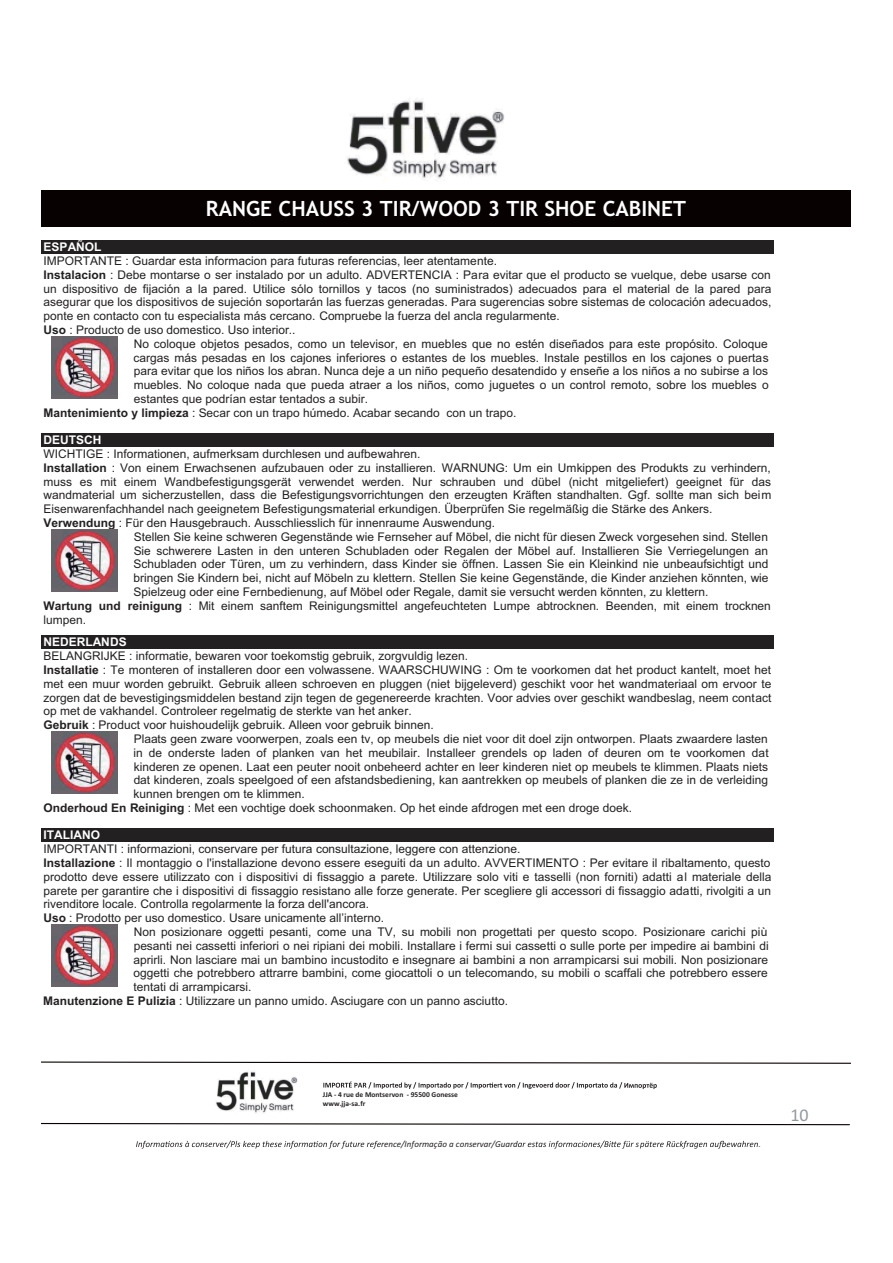
<style>
.page{position:relative;width:893px;height:1263px;background:#fff}
.page>*{position:absolute;margin:0;border:0;box-sizing:border-box;transform-origin:0 0}
.t1{font:700 21px "Trebuchet MS";color:#fff}
.t2{font:18px "Calibri";color:#93989d}
.t3{font:12px "Arial";color:#232021}
.t4{font:700 12px "Arial";color:#fff}
.t5{font:italic 9px "Calibri";color:#232021}
.t6{font:italic 9px "Arial";color:#3c567d}
.t7{font:700 7.5px/9px "Calibri";letter-spacing:.005em;color:#232021}
.s1{font-weight:700}
</style>
<div class="page">
<svg style="left:136px;top:1141px;width:245px;height:8px"></svg>
<svg style="left:518px;top:1141px;width:240px;height:8px"></svg>
<div style="left:41px;top:190px;width:810px;height:36px;background:#070101"></div>
<svg style="left:41px;top:1122px;width:809px;height:4px"></svg>
<img style="left:347px;top:98px;width:157px;height:81px">
<img style="left:216px;top:1071px;width:82px;height:42px">
<svg style="left:41px;top:1061px;width:810px;height:3px"></svg>
<div style="left:41px;top:240px;width:733px;height:14px;background:#232021"></div>
<img style="left:52px;top:337px;width:66px;height:61px">
<div style="left:41px;top:433px;width:733px;height:14px;background:#232021"></div>
<img style="left:52px;top:530px;width:66px;height:62px">
<div style="left:41px;top:635px;width:733px;height:14px;background:#232021"></div>
<img style="left:52px;top:732px;width:66px;height:62px">
<div style="left:41px;top:828px;width:733px;height:14px;background:#232021"></div>
<img style="left:52px;top:925px;width:66px;height:62px">
<svg style="left:323px;top:1081px;width:334px;height:8px"></svg>
<h1 class="t1" style="left:206px;top:196px;width:482px">RANGE CHAUSS 3 TIR/WOOD 3 TIR SHOE CABINET</h1>
<p class="t4" style="left:43px;top:243px;width:59px">ESPAÑOL</p>
<p class="t3" style="left:43px;top:257px;width:455px">IMPORTANTE : Guardar esta informacion para futuras referencias, leer atentamente.</p>
<p class="t3" style="left:43px;top:270px;width:729px"><span class="s1">Instalacion</span> : Debe montarse o ser instalado por un adulto. ADVERTENCIA : Para evitar que el producto se vuelque, debe usarse con</p>
<p class="t3" style="left:43px;top:284px;width:729px">un dispositivo de fijación a la pared. Utilice sólo tornillos y tacos (no suministrados) adecuados para el material de la pared para</p>
<p class="t3" style="left:43px;top:298px;width:729px">asegurar que los dispositivos de sujeción soportarán las fuerzas generadas. Para sugerencias sobre sistemas de colocación adecuados,</p>
<p class="t3" style="left:43px;top:312px;width:518px">ponte en contacto con tu especialista más cercano. Compruebe la fuerza del ancla regularmente.</p>
<p class="t3" style="left:43px;top:325px;width:254px"><span class="s1">Uso</span> : Producto de uso domestico. Uso interior..</p>
<p class="t3" style="left:134px;top:339px;width:635px">No coloque objetos pesados, como un televisor, en muebles que no estén diseñados para este propósito. Coloque</p>
<p class="t3" style="left:134px;top:353px;width:637px">cargas más pesadas en los cajones inferiores o estantes de los muebles. Instale pestillos en los cajones o puertas</p>
<p class="t3" style="left:134px;top:367px;width:636px">para evitar que los niños los abran. Nunca deje a un niño pequeño desatendido y enseñe a los niños a no subirse a los</p>
<p class="t3" style="left:134px;top:381px;width:637px">muebles. No coloque nada que pueda atraer a los niños, como juguetes o un control remoto, sobre los muebles o</p>
<p class="t3" style="left:134px;top:394px;width:236px">estantes que podrían estar tentados a subir.</p>
<p class="t3" style="left:43px;top:408px;width:474px"><span class="s1">Mantenimiento y limpieza</span> : Secar con un trapo húmedo. Acabar secando con un trapo.</p>
<p class="t4" style="left:43px;top:436px;width:59px">DEUTSCH</p>
<p class="t3" style="left:43px;top:450px;width:378px">WICHTIGE : Informationen, aufmerksam durchlesen und aufbewahren.</p>
<p class="t3" style="left:44px;top:463px;width:729px"><span class="s1">Installation</span> : Von einem Erwachsenen aufzubauen oder zu installieren. WARNUNG: Um ein Umkippen des Produkts zu verhindern,</p>
<p class="t3" style="left:44px;top:477px;width:729px">muss es mit einem Wandbefestigungsgerät verwendet werden. Nur schrauben und dübel (nicht mitgeliefert) geeignet für das</p>
<p class="t3" style="left:44px;top:491px;width:729px">wandmaterial um sicherzustellen, dass die Befestigungsvorrichtungen den erzeugten Kräften standhalten. Ggf. sollte man sich beim</p>
<p class="t3" style="left:43px;top:505px;width:670px">Eisenwarenfachhandel nach geeignetem Befestigungsmaterial erkundigen. Überprüfen Sie regelmäßig die Stärke des Ankers.</p>
<p class="t3" style="left:43px;top:519px;width:453px"><span class="s1">Verwendung</span> : Für den Hausgebrauch. Ausschliesslich für innenraume Auswendung.</p>
<p class="t3" style="left:134px;top:532px;width:636px">Stellen Sie keine schweren Gegenstände wie Fernseher auf Möbel, die nicht für diesen Zweck vorgesehen sind. Stellen</p>
<p class="t3" style="left:134px;top:546px;width:636px">Sie schwerere Lasten in den unteren Schubladen oder Regalen der Möbel auf. Installieren Sie Verriegelungen an</p>
<p class="t3" style="left:134px;top:560px;width:636px">Schubladen oder Türen, um zu verhindern, dass Kinder sie öffnen. Lassen Sie ein Kleinkind nie unbeaufsichtigt und</p>
<p class="t3" style="left:134px;top:574px;width:636px">bringen Sie Kindern bei, nicht auf Möbeln zu klettern. Stellen Sie keine Gegenstände, die Kinder anziehen könnten, wie</p>
<p class="t3" style="left:134px;top:587px;width:576px">Spielzeug oder eine Fernbedienung, auf Möbel oder Regale, damit sie versucht werden könnten, zu klettern.</p>
<p class="t3" style="left:43px;top:601px;width:729px"><span class="s1">Wartung und reinigung</span> : Mit einem sanftem Reinigungsmittel angefeuchteten Lumpe abtrocknen. Beenden, mit einem trocknen</p>
<p class="t3" style="left:44px;top:615px;width:44px">lumpen.</p>
<p class="t4" style="left:43px;top:638px;width:85px">NEDERLANDS</p>
<p class="t3" style="left:43px;top:652px;width:426px">BELANGRIJKE : informatie, bewaren voor toekomstig gebruik, zorgvuldig lezen.</p>
<p class="t3" style="left:43px;top:665px;width:729px"><span class="s1">Installatie</span> : Te monteren of installeren door een volwassene. WAARSCHUWING : Om te voorkomen dat het product kantelt, moet het</p>
<p class="t3" style="left:43px;top:679px;width:729px">met een muur worden gebruikt. Gebruik alleen schroeven en pluggen (niet bijgeleverd) geschikt voor het wandmateriaal om ervoor te</p>
<p class="t3" style="left:43px;top:693px;width:729px">zorgen dat de bevestigingsmiddelen bestand zijn tegen de gegenereerde krachten. Voor advies over geschikt wandbeslag, neem contact</p>
<p class="t3" style="left:43px;top:707px;width:370px">op met de vakhandel. Controleer regelmatig de sterkte van het anker.</p>
<p class="t3" style="left:43px;top:721px;width:392px"><span class="s1">Gebruik</span> : Product voor huishoudelijk gebruik. Alleen voor gebruik binnen.</p>
<p class="t3" style="left:134px;top:734px;width:636px">Plaats geen zware voorwerpen, zoals een tv, op meubels die niet voor dit doel zijn ontworpen. Plaats zwaardere lasten</p>
<p class="t3" style="left:134px;top:748px;width:637px">in de onderste laden of planken van het meubilair. Installeer grendels op laden of deuren om te voorkomen dat</p>
<p class="t3" style="left:134px;top:762px;width:636px">kinderen ze openen. Laat een peuter nooit onbeheerd achter en leer kinderen niet op meubels te klimmen. Plaats niets</p>
<p class="t3" style="left:134px;top:776px;width:636px">dat kinderen, zoals speelgoed of een afstandsbediening, kan aantrekken op meubels of planken die ze in de verleiding</p>
<p class="t3" style="left:134px;top:790px;width:173px">kunnen brengen om te klimmen.</p>
<p class="t3" style="left:43px;top:803px;width:590px"><span class="s1">Onderhoud En Reiniging</span> : Met een vochtige doek schoonmaken. Op het einde afdrogen met een droge doek.</p>
<p class="t4" style="left:43px;top:831px;width:58px">ITALIANO</p>
<p class="t3" style="left:44px;top:845px;width:478px">IMPORTANTI : informazioni, conservare per futura consultazione, leggere con attenzione.</p>
<p class="t3" style="left:43px;top:858px;width:728px"><span class="s1">Installazione</span> : Il montaggio o l'installazione devono essere eseguiti da un adulto. AVVERTIMENTO : Per evitare il ribaltamento, questo</p>
<p class="t3" style="left:43px;top:872px;width:729px">prodotto deve essere utilizzato con i dispositivi di fissaggio a parete. Utilizzare solo viti e tasselli (non forniti) adatti al materiale della</p>
<p class="t3" style="left:43px;top:886px;width:729px">parete per garantire che i dispositivi di fissaggio resistano alle forze generate. Per scegliere gli accessori di fissaggio adatti, rivolgiti a un</p>
<p class="t3" style="left:43px;top:900px;width:327px">rivenditore locale. Controlla regolarmente la forza dell'ancora.</p>
<p class="t3" style="left:43px;top:914px;width:342px"><span class="s1">Uso</span> : Prodotto per uso domestico. Usare unicamente all’interno.</p>
<p class="t3" style="left:134px;top:927px;width:635px">Non posizionare oggetti pesanti, come una TV, su mobili non progettati per questo scopo. Posizionare carichi più</p>
<p class="t3" style="left:134px;top:941px;width:637px">pesanti nei cassetti inferiori o nei ripiani dei mobili. Installare i fermi sui cassetti o sulle porte per impedire ai bambini di</p>
<p class="t3" style="left:134px;top:955px;width:636px">aprirli. Non lasciare mai un bambino incustodito e insegnare ai bambini a non arrampicarsi sui mobili. Non posizionare</p>
<p class="t3" style="left:134px;top:969px;width:636px">oggetti che potrebbero attrarre bambini, come giocattoli o un telecomando, su mobili o scaffali che potrebbero essere</p>
<p class="t3" style="left:134px;top:983px;width:119px">tentati di arrampicarsi.</p>
<p class="t3" style="left:43px;top:996px;width:466px"><span class="s1">Manutenzione E Pulizia</span> : Utilizzare un panno umido. Asciugare con un panno asciutto.</p>
<p class="t7" style="left:323px;top:1089px;width:137px">JJA - 4 rue de Montservon - 95500 Gonesse www.jja-sa.fr</p>
<p class="t5" style="left:381px;top:1139px;width:138px">rence/Informação a conservar/Guard</p>
<p class="t6" style="left:758px;top:1139px;width:4px">.</p>
<h2 class="t2" style="left:790px;top:1104px;width:20px">10</h2>
</div>
